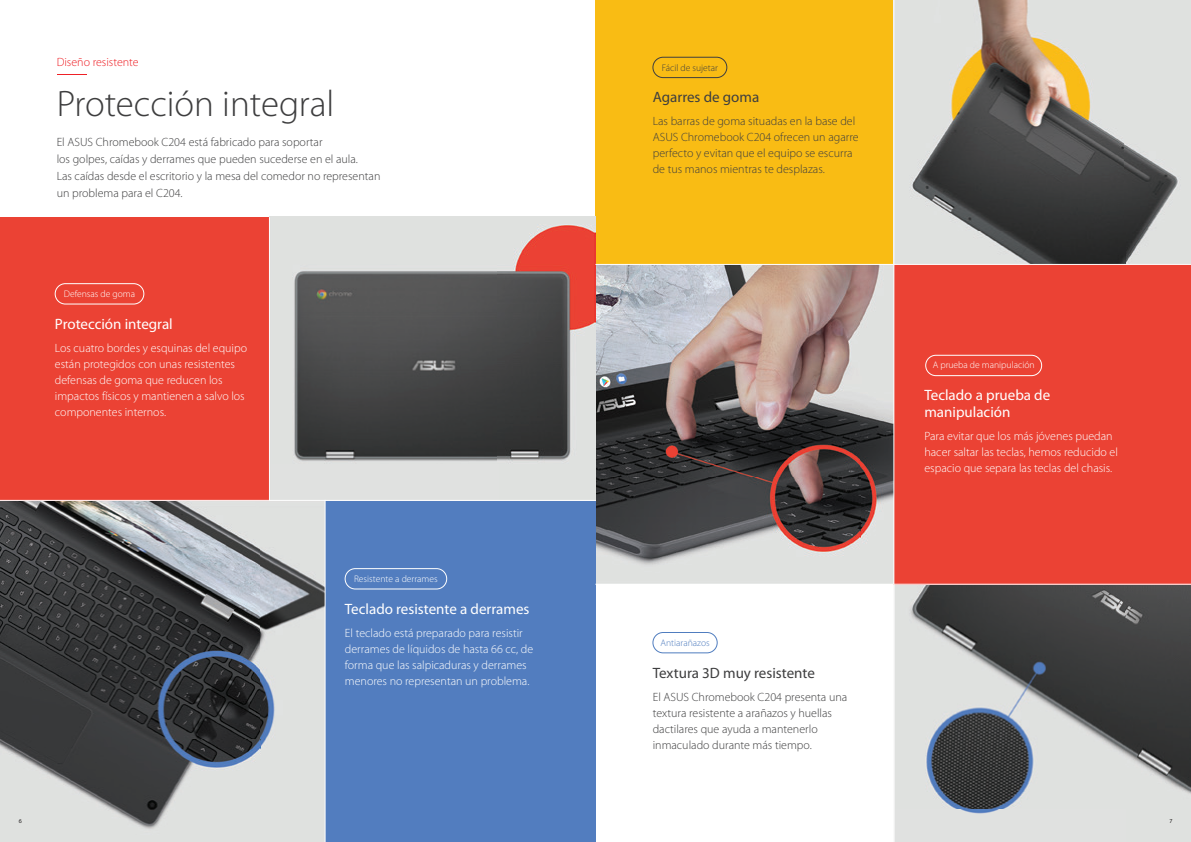
<style>
.page{position:relative;width:1191px;height:842px;background:#fff}
.page>*{position:absolute;margin:0;border:0;box-sizing:border-box;transform-origin:0 0}
.t1{font:300 37px "Myriad Pro";color:#3e3e3f}
.t2{font:15px/17px "Myriad Pro";color:#fff}
.t3{font:15px "Myriad Pro";color:#3e3e3f}
.t4{font:300 12px/16px "Myriad Pro";color:#3e3e3f}
.t5{font:300 12px/16px "Myriad Pro";color:#fff}
.t6{font:300 12px "Myriad Pro";color:#ee1d23}
.t7{font:300 9.6px "Myriad Pro";color:#fff}
.t8{font:300 9.6px "Myriad Pro";color:#3e3e3f}
.t9{font:300 9.6px "Myriad Pro";color:#507dbf}
.t10{font:6px "Myriad Pro";color:#231f20}
</style>
<div class="page">
<img style="left:0;top:501px;width:324px;height:341px">
<svg style="left:894px;top:585px;width:297px;height:257px;background:#87898a"></svg>
<div style="left:595px;top:0;width:325px;height:275px;background:#f9bc14"></div>
<img style="left:894px;top:0;width:297px;height:264px">
<div style="left:893px;top:264px;width:298px;height:320px;background:#eb4234"></div>
<div style="left:325px;top:500px;width:271px;height:342px;background:#527dbf"></div>
<div style="left:0;top:217px;width:316px;height:284px;background:#eb4234"></div>
<div style="left:55px;top:283px;width:89px;height:21px;border:1px solid #fff;border-radius:10px"></div>
<div style="left:652px;top:57px;width:75px;height:21px;border:1px solid #3e3e3f;border-radius:10px"></div>
<div style="left:652px;top:632px;width:65px;height:21px;border:1px solid #507dbf;border-radius:10px"></div>
<div style="left:345px;top:568px;width:102px;height:21px;border:1px solid #fff;border-radius:10px"></div>
<div style="left:925px;top:355px;width:117px;height:21px;border:1px solid #fff;border-radius:10px"></div>
<img style="left:270px;top:217px;width:325px;height:283px">
<img style="left:596px;top:265px;width:297px;height:319px">
<hr style="left:269px;top:217px;width:1px;height:284px;background:#fff">
<hr style="left:893px;top:0;width:1px;height:842px;background:#fff">
<hr style="left:0;top:500px;width:596px;height:1px;background:#fff">
<hr style="left:595px;top:264px;width:596px;height:1px;background:#fff">
<hr style="left:595px;top:584px;width:596px;height:1px;background:#fff">
<p class="t6" style="left:57px;top:55px;width:84px">Diseño resistente</p>
<h1 class="t1" style="left:57px;top:83px;width:279px">Protección integral</h1>
<p class="t4" style="left:57px;top:133px;width:325px;line-height:17px">El ASUS Chromebook C204 está fabricado para soportar<br>los golpes, caídas y derrames que pueden sucederse en el aula.<br>Las caídas desde el escritorio y la mesa del comedor no representan un problema para el C204.</p>
<p class="t7" style="left:64px;top:288px;width:73px">Defensas de goma</p>
<p class="t2" style="left:55px;top:315px;width:119px">Protección integral</p>
<p class="t5" style="left:55px;top:340px;width:194px">Los cuatro bordes y esquinas del equipo están protegidos con unas resistentes defensas de goma que reducen los impactos físicos y mantienen a salvo los componentes internos.</p>
<p class="t7" style="left:354px;top:573px;width:85px">Resistente a derrames</p>
<p class="t2" style="left:345px;top:600px;width:186px">Teclado resistente a derrames</p>
<p class="t5" style="left:345px;top:625px;width:190px">El teclado está preparado para resistir derrames de líquidos de hasta 66 cc, de forma que las salpicaduras y derrames menores no representan un problema.</p>
<p class="t8" style="left:661px;top:63px;width:58px">Fácil de sujetar</p>
<p class="t3" style="left:652px;top:89px;width:108px">Agarres de goma</p>
<p class="t4" style="left:652px;top:114px;width:207px">Las barras de goma situadas en la base del ASUS Chromebook C204 ofrecen un agarre perfecto y evitan que el equipo se escurra de tus manos mientras te desplazas.</p>
<p class="t9" style="left:660px;top:637px;width:51px">Antiarañazos</p>
<p class="t3" style="left:652px;top:664px;width:164px">Textura 3D muy resistente</p>
<p class="t4" style="left:652px;top:689px;width:196px">El ASUS Chromebook C204 presenta una textura resistente a arañazos y huellas dactilares que ayuda a mantenerlo inmaculado durante más tiempo.</p>
<p class="t7" style="left:932px;top:360px;width:103px">A prueba de manipulación</p>
<p class="t2" style="left:924px;top:387px;width:127px">Teclado a prueba de manipulación</p>
<p class="t5" style="left:924px;top:428px;width:195px">Para evitar que los más jóvenes puedan hacer saltar las teclas, hemos reducido el espacio que separa las teclas del chasis.</p>
<p class="t10" style="left:19px;top:818px;width:5px">6</p>
<p class="t10" style="left:1169px;top:818px;width:5px">7</p>
</div>
